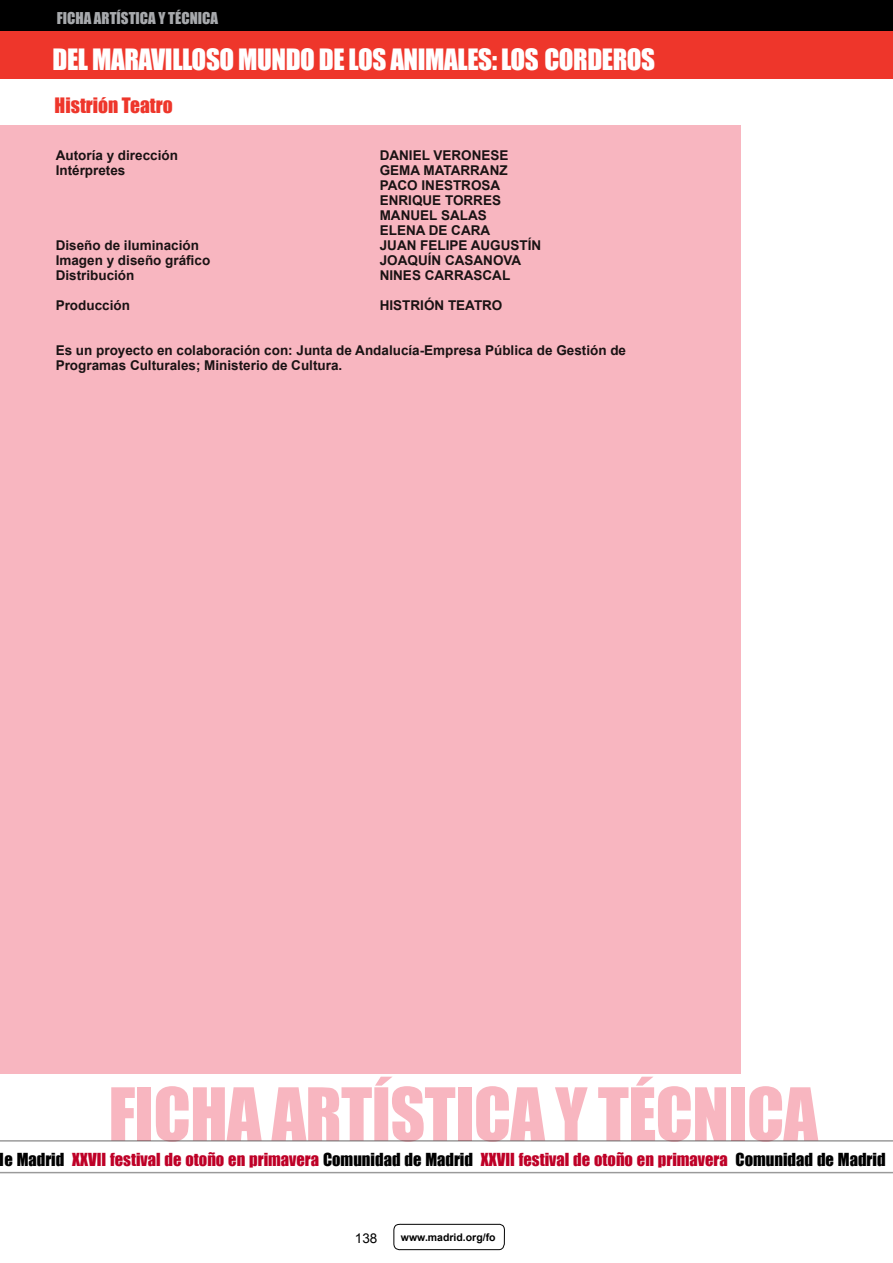
<style>
.page{position:relative;width:893px;height:1263px;background:#fff}
.page>*{position:absolute;margin:0;border:0;box-sizing:border-box;transform-origin:0 0}
.t1{font:67.5px "Impact";letter-spacing:-.01em;color:#f8b6c0}
.t2{font:27px "Impact";letter-spacing:-.015em;color:#fff}
.t3{font:19.5px "Impact";color:#ee362b}
.t4{font:16.5px "Impact";color:#be0027}
.t5{font:15px "Impact";color:#a7a9ac}
.t6{font:700 13.5px/15px "Arial";color:#000}
.t7{font:13.5px "Arial";color:#000}
.t8{font:700 10.5px "Arial";color:#000}
.s1{color:#000}
</style>
<div class="page">
<svg style="left:393px;top:1223px;width:112px;height:27px"></svg>
<div style="left:0;top:0;width:893px;height:40px;background:#000"></div>
<div style="left:0;top:125px;width:741px;height:949px;background:#f8b6c0"></div>
<div style="left:0;top:31px;width:893px;height:48px;background:#ee362b"></div>
<hr style="left:0;top:1140px;width:893px;height:1px;background:#000">
<hr style="left:0;top:1172px;width:893px;height:1px;background:#000">
<p class="t5" style="left:57px;top:6px;width:163px">FICHA ARTÍSTICA Y TÉCNICA</p>
<h2 class="t2" style="left:53px;top:38px;width:604px">DEL MARAVILLOSO MUNDO DE LOS ANIMALES: LOS CORDEROS</h2>
<h3 class="t3" style="left:55px;top:90px;width:120px">Histrión Teatro</h3>
<p class="t6" style="left:56px;top:148px;width:124px">Autoría y dirección</p>
<p class="t6" style="left:380px;top:148px;width:130px">DANIEL VERONESE</p>
<p class="t6" style="left:56px;top:163px;width:71px">Intérpretes</p>
<p class="t6" style="left:380px;top:163px;width:129px">GEMA MATARRANZ<br>PACO INESTROSA<br>ENRIQUE TORRES<br>MANUEL SALAS<br>ELENA DE CARA</p>
<p class="t6" style="left:56px;top:238px;width:145px">Diseño de iluminación</p>
<p class="t6" style="left:380px;top:238px;width:163px">JUAN FELIPE AUGUSTÍN</p>
<p class="t6" style="left:56px;top:253px;width:156px">Imagen y diseño gráfico</p>
<p class="t6" style="left:380px;top:253px;width:143px">JOAQUÍN CASANOVA</p>
<p class="t6" style="left:56px;top:268px;width:80px">Distribución</p>
<p class="t6" style="left:380px;top:268px;width:132px">NINES CARRASCAL</p>
<p class="t6" style="left:56px;top:298px;width:76px">Producción</p>
<p class="t6" style="left:380px;top:298px;width:124px">HISTRIÓN TEATRO</p>
<p class="t6" style="left:56px;top:343px;width:572px">Es un proyecto en colaboración con: Junta de Andalucía-Empresa Pública de Gestión de<br>Programas Culturales; Ministerio de Cultura.</p>
<h1 class="t1" style="left:108px;top:1062px;width:711px">FICHA ARTÍSTICA Y TÉCNICA</h1>
<p class="t4" style="left:-4px;top:1146px;width:891px"><span class="s1">de Madrid</span> XXVII festival de otoño en primavera <span class="s1">Comunidad de Madrid</span> XXVII festival de otoño en primavera <span class="s1">Comunidad de Madrid</span></p>
<p class="t7" style="left:355px;top:1229px;width:24px">138</p>
<p class="t8" style="left:401px;top:1230px;width:96px">www.madrid.org/fo</p>
</div>
